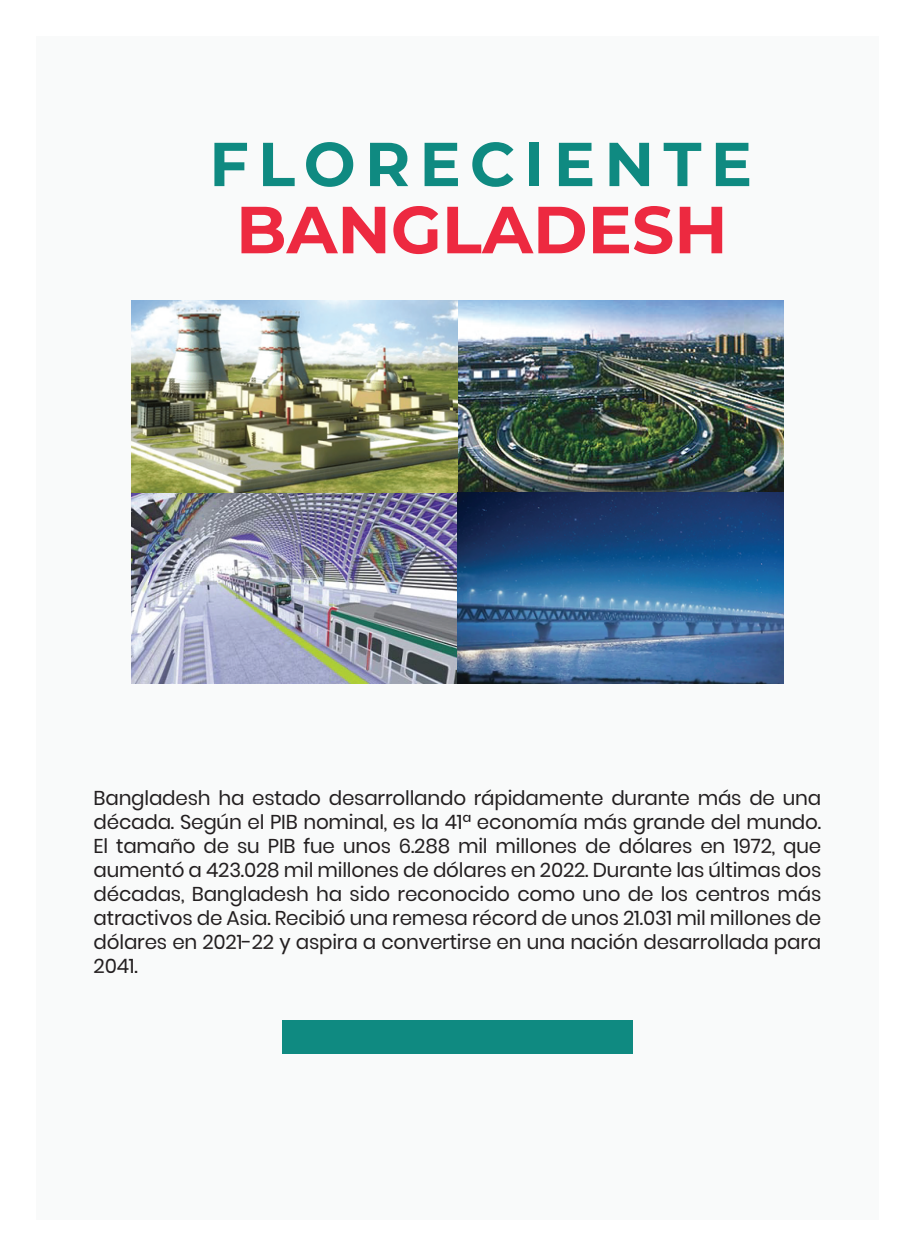
<style>
.page{position:relative;width:915px;height:1257px;background:#fff}
.page>*{position:absolute;margin:0;border:0;box-sizing:border-box;transform-origin:0 0}
.t1{font:700 66.4px "Montserrat";color:#ed2940}
.t2{font:700 61.8px "Montserrat";letter-spacing:.15em;color:#0f8a81}
.t3{font:20px/24px "Poppins";letter-spacing:-.01em;color:#231f20;text-align:justify}
</style>
<div class="page">
<div style="left:36px;top:36px;width:842px;height:1184px;background:#f9fafa"></div>
<div style="left:282px;top:1020px;width:351px;height:34px;background:#0f8a81"></div>
<img style="left:131px;top:301px;width:652px;height:383px">
<h2 class="t2" style="left:209px;top:120px;width:544px">FLORECIENTE</h2>
<h1 class="t1" style="left:236px;top:182px;width:493px">BANGLADESH</h1>
<p class="t3" style="left:94px;top:786px;width:729px">Bangladesh ha estado desarrollando rápidamente durante más de una década. Según el PIB nominal, es la 41ª economía más grande del mundo.<br>El tamaño de su PIB fue unos 6.288 mil millones de dólares en 1972, que aumentó a 423.028 mil millones de dólares en 2022. Durante las últimas dos décadas, Bangladesh ha sido reconocido como uno de los centros más atractivos de Asia. Recibió una remesa récord de unos 21.031 mil millones de dólares en 2021-22 y aspira a convertirse en una nación desarrollada para 2041.</p>
</div>
